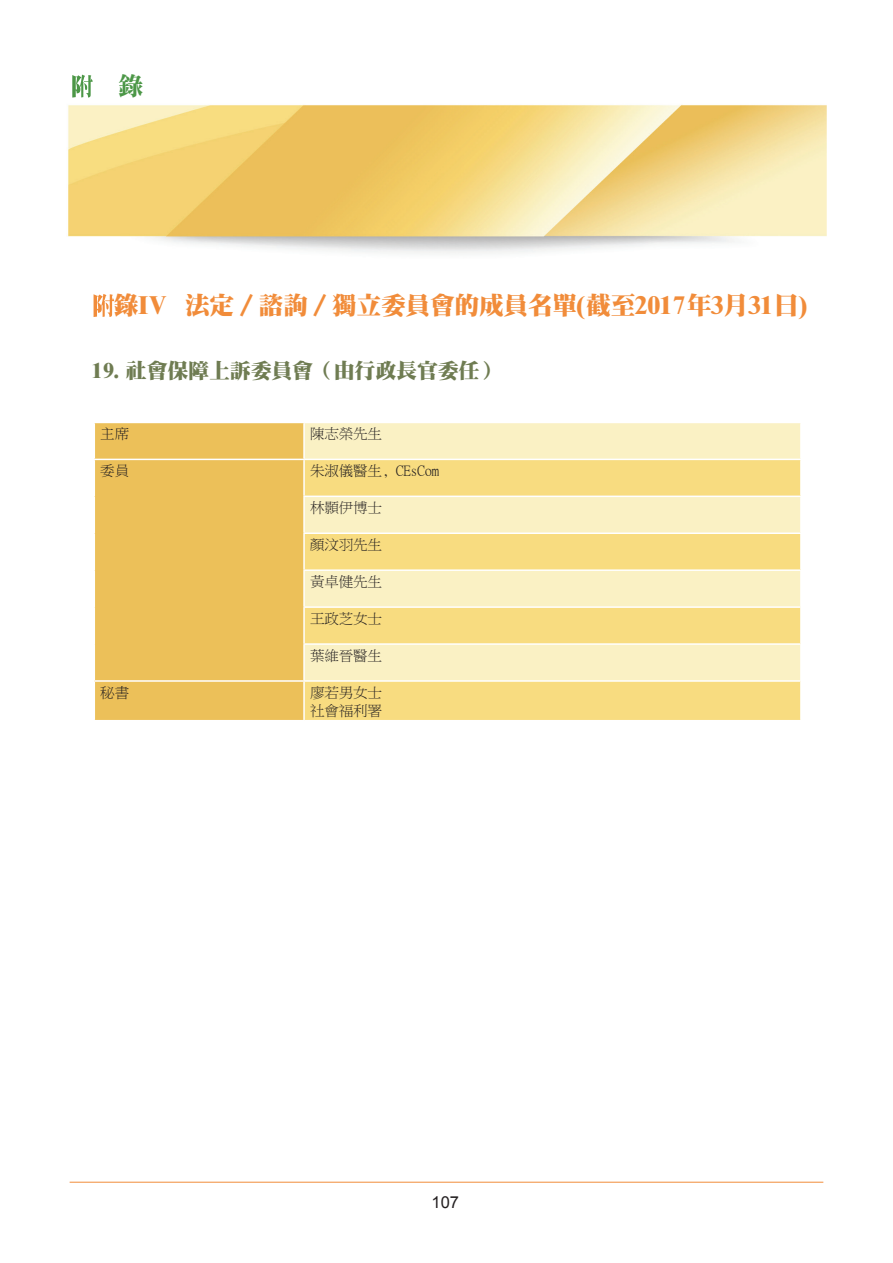
<style>
.page{position:relative;width:893px;height:1263px;background:#fff}
.page>*{position:absolute;margin:0;border:0;box-sizing:border-box;transform-origin:0 0}
.t1{font:25.5px "DF Li Song Bd HK BF";color:#4c9747}
.t2{font:24.75px "DF Ming UB HK BF";letter-spacing:-.01em;color:#f18c3a}
.t3{font:21px "DF Ming UB HK BF";letter-spacing:-.01em;color:#6f7c52}
.t4{font:16.5px "Arial";color:#231f20}
.t5{font:14.25px/18px "Ming Lt HKSCS UNI H";letter-spacing:-.01em;color:#231f20}
</style>
<div class="page">
<img style="left:68px;top:74px;width:759px;height:180px">
<svg style="left:94px;top:294px;width:20px;height:23px"></svg>
<div style="left:94px;top:422px;width:210px;height:37px;background:#ecc059"></div>
<div style="left:94px;top:459px;width:210px;height:222px;background:#ecc059"></div>
<div style="left:94px;top:681px;width:210px;height:40px;background:#ecc059"></div>
<div style="left:304px;top:422px;width:497px;height:37px;background:#faf1c4"></div>
<div style="left:304px;top:496px;width:497px;height:37px;background:#faf1c4"></div>
<div style="left:304px;top:570px;width:497px;height:37px;background:#faf1c4"></div>
<div style="left:304px;top:644px;width:497px;height:37px;background:#faf1c4"></div>
<div style="left:304px;top:459px;width:497px;height:37px;background:#f8dc80"></div>
<div style="left:304px;top:533px;width:497px;height:37px;background:#f8dc80"></div>
<div style="left:304px;top:607px;width:497px;height:37px;background:#f8dc80"></div>
<div style="left:304px;top:681px;width:497px;height:40px;background:#f8dc80"></div>
<hr style="left:94px;top:422px;width:210px;height:1px;background:#fff">
<hr style="left:304px;top:422px;width:498px;height:1px;background:#fff">
<hr style="left:800px;top:423px;width:2px;height:36px;background:#fff">
<hr style="left:94px;top:459px;width:210px;height:1px;background:#fff">
<hr style="left:304px;top:459px;width:498px;height:1px;background:#fff">
<hr style="left:800px;top:460px;width:2px;height:36px;background:#fff">
<hr style="left:303px;top:496px;width:499px;height:1px;background:#fff">
<hr style="left:800px;top:497px;width:2px;height:35px;background:#fff">
<hr style="left:303px;top:532px;width:499px;height:2px;background:#fff">
<hr style="left:800px;top:534px;width:2px;height:35px;background:#fff">
<hr style="left:303px;top:569px;width:499px;height:2px;background:#fff">
<hr style="left:800px;top:571px;width:2px;height:35px;background:#fff">
<hr style="left:303px;top:606px;width:499px;height:2px;background:#fff">
<hr style="left:800px;top:608px;width:2px;height:35px;background:#fff">
<hr style="left:303px;top:643px;width:499px;height:2px;background:#fff">
<hr style="left:800px;top:645px;width:2px;height:35px;background:#fff">
<hr style="left:94px;top:680px;width:210px;height:2px;background:#fff">
<hr style="left:304px;top:680px;width:498px;height:2px;background:#fff">
<hr style="left:800px;top:682px;width:2px;height:38px;background:#fff">
<hr style="left:94px;top:720px;width:210px;height:1px;background:#fff">
<hr style="left:304px;top:720px;width:498px;height:1px;background:#fff">
<hr style="left:70px;top:1182px;width:753px;height:1px;background:#f18c3a">
<svg style="left:72px;top:75px;width:21px;height:23px"></svg>
<hr style="left:94px;top:423px;width:1px;height:36px;background:#fff">
<hr style="left:94px;top:460px;width:1px;height:36px;background:#fff">
<hr style="left:94px;top:496px;width:1px;height:37px;background:#fff">
<hr style="left:94px;top:533px;width:1px;height:37px;background:#fff">
<hr style="left:94px;top:570px;width:1px;height:37px;background:#fff">
<hr style="left:94px;top:607px;width:1px;height:37px;background:#fff">
<hr style="left:94px;top:644px;width:1px;height:36px;background:#fff">
<hr style="left:94px;top:682px;width:1px;height:38px;background:#fff">
<hr style="left:303px;top:423px;width:2px;height:36px;background:#fff">
<hr style="left:303px;top:460px;width:2px;height:36px;background:#fff">
<hr style="left:303px;top:497px;width:2px;height:35px;background:#fff">
<hr style="left:303px;top:534px;width:2px;height:35px;background:#fff">
<hr style="left:303px;top:571px;width:2px;height:35px;background:#fff">
<hr style="left:303px;top:608px;width:2px;height:35px;background:#fff">
<hr style="left:303px;top:645px;width:2px;height:35px;background:#fff">
<hr style="left:303px;top:682px;width:2px;height:38px;background:#fff">
<h1 class="t1" style="left:118px;top:73px;width:27px">錄</h1>
<p class="t2" style="left:114px;top:293px;width:696px">錄IV 法定／諮詢／獨立委員會的成員名單(截至2017年3月31日)</p>
<p class="t3" style="left:93px;top:360px;width:409px">19. 社會保障上訴委員會（由行政長官委任）</p>
<p class="t5" style="left:100px;top:425px;width:30px">主席</p>
<p class="t5" style="left:310px;top:425px;width:74px">陳志榮先生</p>
<p class="t5" style="left:100px;top:462px;width:30px">委員</p>
<p class="t5" style="left:310px;top:462px;width:131px">朱淑儀醫生, CEsCom</p>
<p class="t5" style="left:310px;top:499px;width:74px">林顥伊博士</p>
<p class="t5" style="left:310px;top:536px;width:74px">顏汶羽先生</p>
<p class="t5" style="left:310px;top:572px;width:74px">黃卓健先生</p>
<p class="t5" style="left:310px;top:609px;width:74px">王政芝女士</p>
<p class="t5" style="left:310px;top:646px;width:74px">葉維晉醫生</p>
<p class="t5" style="left:100px;top:683px;width:30px">秘書</p>
<p class="t5" style="left:310px;top:683px;width:74px">廖若男女士社會福利署</p>
<p class="t4" style="left:432px;top:1192px;width:29px">107</p>
</div>
